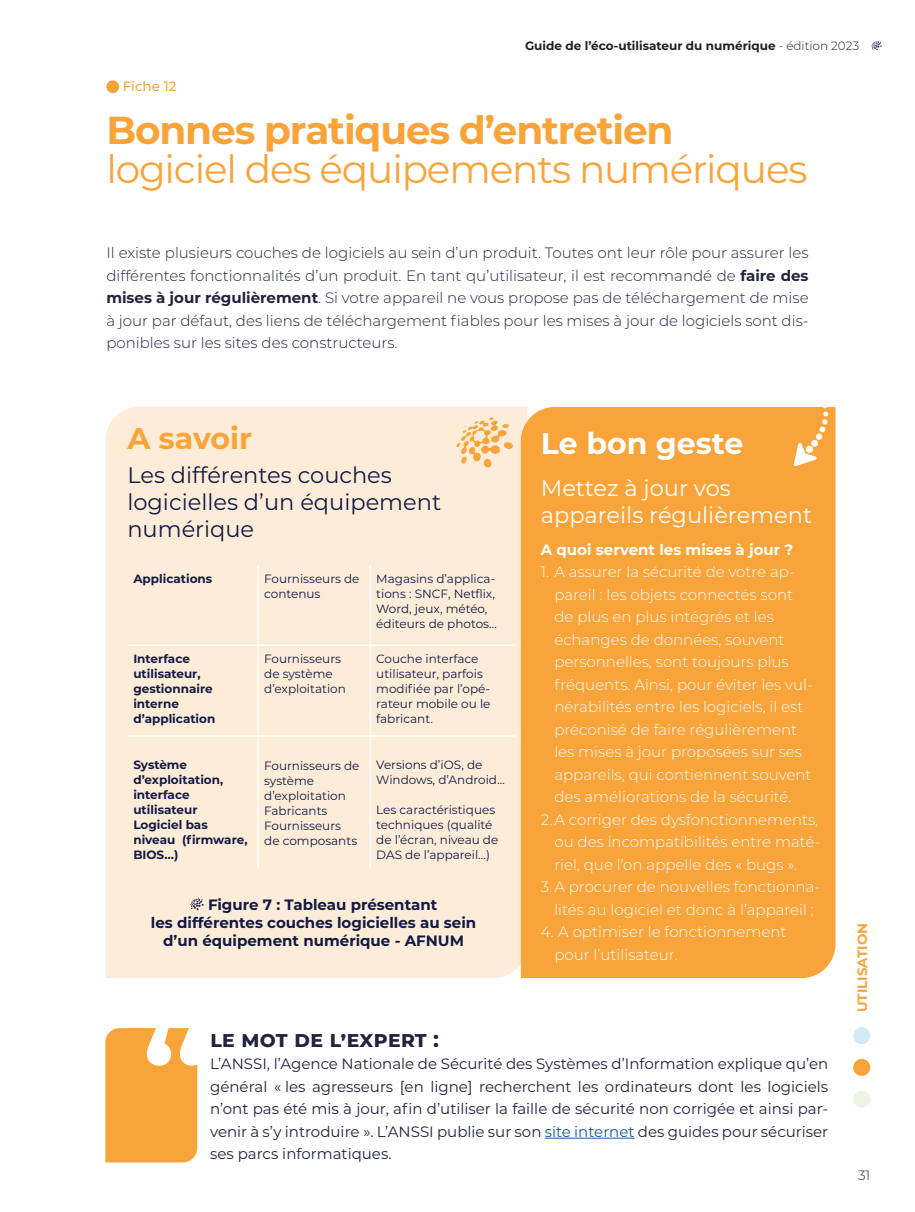
<style>
.page{position:relative;width:915px;height:1212px;background:#fff}
.page>*{position:absolute;margin:0;border:0;box-sizing:border-box;transform-origin:0 0}
.t1{font:700 126px "Montserrat";color:#fff}
.t2{font:39px "Montserrat";letter-spacing:-.03em;color:#f9a43a}
.t3{font:700 39px "Montserrat";letter-spacing:-.03em;color:#f9a43a}
.t4{font:700 30px "Montserrat";color:#fff}
.t5{font:700 30px "Montserrat";color:#f9a43a}
.t6{font:22.5px/27px "Montserrat";color:#131a46}
.t7{font:22.5px/27px "Montserrat";color:#fff}
.t8{font:700 22.5px "Montserrat";color:#22233e}
.t9{font:300 15px/22.5px "Montserrat";color:#fff;text-align:center}
.t10{font:300 15px/22.5px "Montserrat";color:#22233e;text-align:justify}
.t11{font:15px/22.5px "Montserrat";color:#22233e;text-align:justify}
.t12{font:700 15px "Montserrat";color:#121944}
.t13{font:700 15px "Montserrat";color:#fff}
.t14{font:700 13.5px "Montserrat";color:#f9a43a}
.t15{font:500 13.5px "Montserrat";color:#f9a43a}
.t16{font:300 13.5px "Montserrat";color:#231f20}
.t17{font:12px/15px "Montserrat";color:#131a46}
.t18{font:700 12px/15px "Montserrat";color:#131a46}
.t19{font:700 12px "Montserrat";color:#231f20}
.s1{font-weight:300}
.s2{font-weight:700}
.s3{color:#175d9e}
</style>
<div class="page">
<svg style="left:852px;top:1027px;width:18px;height:17px"></svg>
<div style="left:852px;top:1059px;width:18px;height:17px;background:#f9a43a;border-radius:50%"></div>
<div style="left:852px;top:1091px;width:18px;height:17px;background:#ecf5e1;border-radius:50%"></div>
<svg style="left:871px;top:41px;width:10px;height:9px"></svg>
<div style="left:106px;top:80px;width:13px;height:13px;background:#f9a43a;border-radius:50%"></div>
<div style="left:527px;top:407px;width:308px;height:571px;background:#f9a43a"></div>
<div style="left:105px;top:407px;width:422px;height:571px;background:#fdedd8"></div>
<svg style="left:456px;top:417px;width:57px;height:51px"></svg>
<svg style="left:777px;top:406px;width:51px;height:60px"></svg>
<hr style="left:257px;top:566px;width:2px;height:78px;background:#fff">
<hr style="left:369px;top:566px;width:2px;height:78px;background:#fff">
<hr style="left:127px;top:644px;width:131px;height:2px;background:#fff">
<hr style="left:258px;top:644px;width:112px;height:2px;background:#fff">
<hr style="left:257px;top:646px;width:2px;height:89px;background:#fff">
<hr style="left:370px;top:644px;width:144px;height:2px;background:#fff">
<hr style="left:369px;top:646px;width:2px;height:89px;background:#fff">
<hr style="left:127px;top:735px;width:131px;height:2px;background:#fff">
<hr style="left:258px;top:735px;width:112px;height:2px;background:#fff">
<hr style="left:257px;top:737px;width:2px;height:132px;background:#fff">
<hr style="left:370px;top:735px;width:144px;height:2px;background:#fff">
<hr style="left:369px;top:737px;width:2px;height:132px;background:#fff">
<hr style="left:544px;top:1138px;width:90px;height:1px;background:#175d9e">
<div style="left:105px;top:1028px;width:92px;height:134px;background:#f9a43a"></div>
<svg style="left:190px;top:898px;width:14px;height:12px"></svg>
<p class="t15" style="left:123px;top:77px;width:55px">Fiche 12</p>
<p class="t19" style="left:525px;top:37px;width:336px">Guide de l’éco-utilisateur du numérique <span class="s1">- édition 2023</span></p>
<h2 class="t3" style="left:106px;top:102px;width:568px">Bonnes pratiques d’entretien</h2>
<h2 class="t2" style="left:106px;top:142px;width:702px">logiciel des équipements numériques</h2>
<p class="t10" style="left:106px;top:241px;width:703px">Il existe plusieurs couches de logiciels au sein d’un produit. Toutes ont leur rôle pour assurer les différentes fonctionnalités d’un produit. En tant qu’utilisateur, il est recommandé de <span class="s2">faire des mises à jour régulièrement</span>. Si votre appareil ne vous propose pas de téléchargement de mise à jour par défaut, des liens de téléchargement fiables pour les mises à jour de logiciels sont dis&shy;ponibles sur les sites des constructeurs.</p>
<h3 class="t5" style="left:127px;top:417px;width:126px">A savoir</h3>
<h3 class="t4" style="left:540px;top:421px;width:204px">Le bon geste</h3>
<h3 class="t6" style="left:127px;top:461px;width:315px">Les différentes couches logicielles d’un équipement numérique</h3>
<h3 class="t7" style="left:540px;top:474px;width:273px">Mettez à jour vos appareils régulièrement</h3>
<p class="t13" style="left:540px;top:538px;width:254px">A quoi servent les mises à jour ?</p>
<p class="t9" style="left:540px;top:560px;width:255px">1. A assurer la sécurité de votre ap-</p>
<p class="t9" style="left:554px;top:582px;width:240px">pareil : les objets connectés sont</p>
<p class="t9" style="left:554px;top:605px;width:221px">de plus en plus intégrés et les</p>
<p class="t9" style="left:554px;top:627px;width:232px">échanges de données, souvent</p>
<p class="t9" style="left:554px;top:650px;width:236px">personnelles, sont toujours plus</p>
<p class="t9" style="left:554px;top:672px;width:260px">fréquents. Ainsi, pour éviter les vul-</p>
<p class="t9" style="left:554px;top:695px;width:250px">nérabilités entre les logiciels, il est</p>
<p class="t9" style="left:554px;top:717px;width:244px">préconisé de faire régulièrement</p>
<p class="t9" style="left:554px;top:740px;width:249px">les mises à jour proposées sur ses</p>
<p class="t9" style="left:554px;top:762px;width:258px">appareils, qui contiennent souvent</p>
<p class="t9" style="left:554px;top:785px;width:238px">des améliorations de la sécurité.</p>
<p class="t9" style="left:540px;top:807px;width:279px">2.A corriger des dysfonctionnements,</p>
<p class="t9" style="left:554px;top:830px;width:267px">ou des incompatibilités entre maté-</p>
<p class="t9" style="left:554px;top:852px;width:244px">riel, que l’on appelle des « bugs ».</p>
<p class="t9" style="left:540px;top:875px;width:281px">3. A procurer de nouvelles fonctionna&shy;lités au logiciel et donc à l’appareil ;</p>
<p class="t9" style="left:554px;top:920px;width:234px;text-align:left;text-indent:-14px">4. A optimiser le fonctionnement pour l’utilisateur.</p>
<p class="t18" style="left:133px;top:571px;width:80px">Applications</p>
<p class="t17" style="left:264px;top:571px;width:97px">Fournisseurs de contenus</p>
<p class="t17" style="left:376px;top:571px;width:122px">Magasins d’applica&shy;tions : SNCF, Netflix,<br>Word, jeux, météo, éditeurs de photos…</p>
<p class="t18" style="left:133px;top:650px;width:83px">Interface utilisateur, gestionnaire interne d’application</p>
<p class="t17" style="left:264px;top:651px;width:83px">Fournisseurs de système d’exploitation</p>
<p class="t17" style="left:376px;top:651px;width:116px">Couche interface utilisateur, parfois modifiée par l’opé&shy;rateur mobile ou le fabricant.</p>
<p class="t18" style="left:133px;top:756px;width:116px">Système d’exploitation, interface utilisateur<br>Logiciel bas niveau (firmware,<br>BIOS…)</p>
<p class="t17" style="left:264px;top:758px;width:97px">Fournisseurs de système d’exploitation<br>Fabricants<br>Fournisseurs<br>de composants</p>
<p class="t17" style="left:376px;top:756px;width:130px">Versions d’iOS, de<br>Windows, d’Android…</p>
<p class="t17" style="left:376px;top:801px;width:123px">Les caractéristiques techniques (qualité de l’écran, niveau de<br>DAS de l’appareil…)</p>
<p class="t12" style="left:208px;top:894px;width:231px">Figure 7 : Tableau présentant</p>
<p class="t12" style="left:151px;top:912px;width:327px">les différentes couches logicielles au sein</p>
<p class="t12" style="left:163px;top:930px;width:302px">d’un équipement numérique - AFNUM</p>
<h1 class="t1" style="left:142px;top:964px;width:68px">‘‘</h1>
<h3 class="t8" style="left:210px;top:1022px;width:230px">le mot de l’expert :</h3>
<p class="t11" style="left:210px;top:1052px;width:619px">L’ANSSI, l’Agence Nationale de Sécurité des Systèmes d’Information explique qu’en général « les agresseurs [en ligne] recherchent les ordinateurs dont les logiciels n’ont pas été mis à jour, afin d’utiliser la faille de sécurité non corrigée et ainsi par&shy;venir à s’y introduire ». L’ANSSI publie sur son <span class="s3">site internet</span> des guides pour sécuriser ses parcs informatiques.</p>
<p class="t14" style="left:852px;top:1012px;width:91px;rotate:-90deg">UTILISATION</p>
<p class="t16" style="left:857px;top:1165px;width:14px">31</p>
</div>
